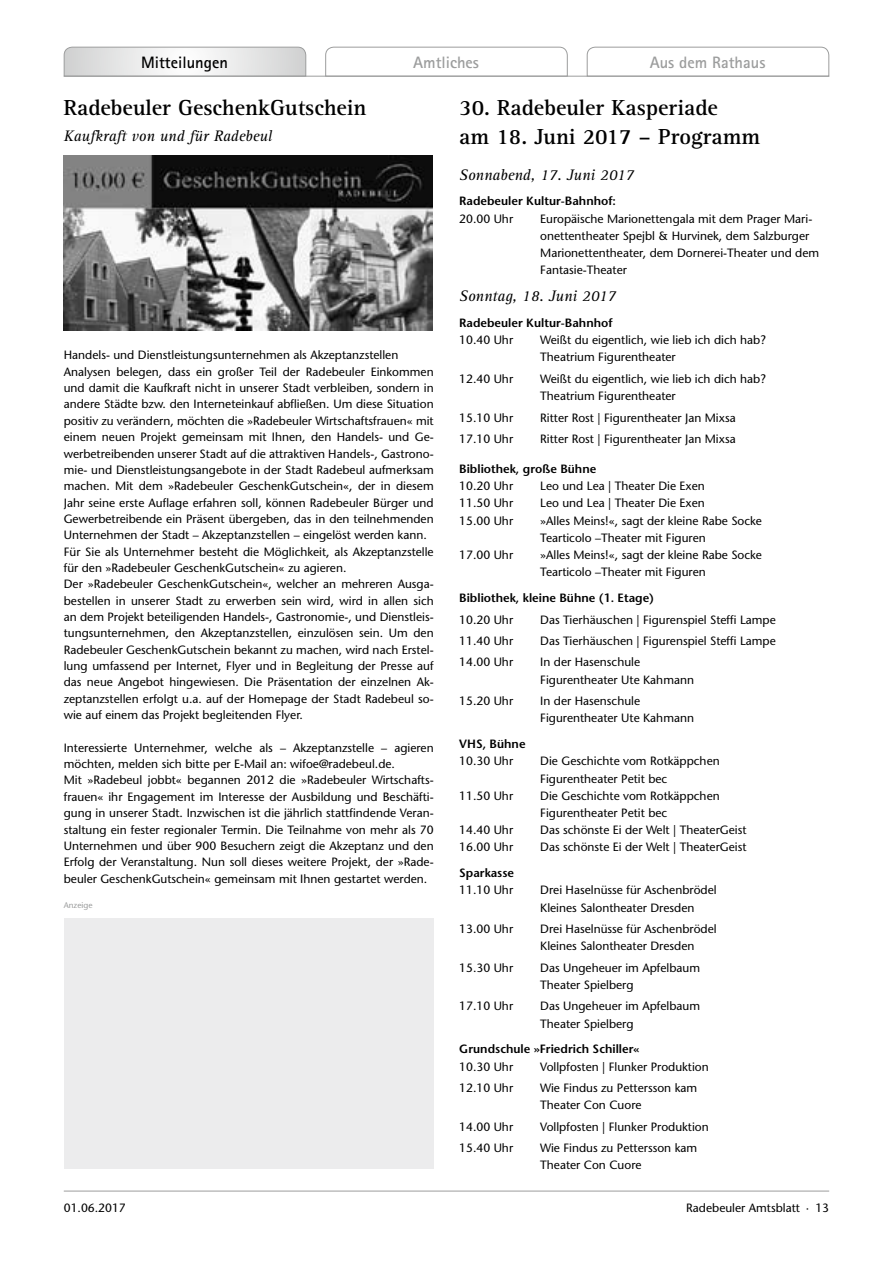
<style>
.page{position:relative;width:893px;height:1263px;background:#fff}
.page>*{position:absolute;margin:0;border:0;box-sizing:border-box;transform-origin:0 0}
.t1{font:700 22.5px/29.2px "Rotis Serif";color:#000}
.t2{font:700 16.5px "Rotis Sans Serif";color:#9c9d9d}
.t3{font:700 16.5px "Rotis Sans Serif";color:#000}
.t4{font:italic 15.75px "Rotis Serif";color:#000}
.t5{font:12px/16.4px "Stone Sans";color:#000}
.t6{font:600 12px "Stone Sans";color:#000}
.t7{font:8.25px "Stone Sans";color:#9c9d9d}
</style>
<div class="page">
<svg style="left:586px;top:46px;width:244px;height:31px"></svg>
<svg style="left:325px;top:46px;width:243px;height:30px"></svg>
<svg style="left:63px;top:46px;width:244px;height:31px"></svg>
<hr style="left:64px;top:76px;width:765px;height:1px;background:#9c9d9d">
<hr style="left:64px;top:1191px;width:765px;height:1px;background:#9c9d9d">
<img style="left:64px;top:155px;width:368px;height:175px">
<div style="left:64px;top:918px;width:370px;height:251px;background:#ececed"></div>
<h2 class="t3" style="left:141px;top:52px;width:88px">Mitteilungen</h2>
<h2 class="t2" style="left:413px;top:52px;width:67px">Amtliches</h2>
<h2 class="t2" style="left:650px;top:52px;width:117px">Aus dem Rathaus</h2>
<h1 class="t1" style="left:64px;top:93px;width:304px">Radebeuler GeschenkGutschein</h1>
<h3 class="t4" style="left:64px;top:127px;width:210px">Kaufkraft von und für Radebeul</h3>
<p class="t5" style="left:64px;top:347px;width:371px">Handels- und Dienstleistungsunternehmen als Akzeptanzstellen Analysen belegen, dass ein großer Teil der Radebeuler Einkommen und damit die Kaufkraft nicht in unserer Stadt verbleiben, sondern in andere Städte bzw. den Interneteinkauf abfließen. Um diese Situation positiv zu verändern, möchten die »Radebeuler Wirtschaftsfrauen« mit einem neuen Projekt gemeinsam mit Ihnen, den Handels- und Ge&shy;werbetreibenden unserer Stadt auf die attraktiven Handels-, Gastrono&shy;mie- und Dienstleistungsangebote in der Stadt Radebeul aufmerksam machen. Mit dem »Radebeuler GeschenkGutschein«, der in diesem Jahr seine erste Auflage erfahren soll, können Radebeuler Bürger und Gewerbetreibende ein Präsent übergeben, das in den teilnehmenden Unternehmen der Stadt – Akzeptanzstellen – eingelöst werden kann.<br>Für Sie als Unternehmer besteht die Möglichkeit, als Akzeptanzstelle für den »Radebeuler GeschenkGutschein« zu agieren.<br>Der »Radebeuler GeschenkGutschein«, welcher an mehreren Ausga&shy;bestellen in unserer Stadt zu erwerben sein wird, wird in allen sich an dem Projekt beteiligenden Handels-, Gastronomie-, und Dienstleis&shy;tungsunternehmen, den Akzeptanzstellen, einzulösen sein. Um den Radebeuler GeschenkGutschein bekannt zu machen, wird nach Erstel&shy;lung umfassend per Internet, Flyer und in Begleitung der Presse auf das neue Angebot hingewiesen. Die Präsentation der einzelnen Ak&shy;zeptanzstellen erfolgt u.a. auf der Homepage der Stadt Radebeul so&shy;wie auf einem das Projekt begleitenden Flyer.</p>
<p class="t5" style="left:64px;top:739px;width:371px">Interessierte Unternehmer, welche als – Akzeptanzstelle – agieren möchten, melden sich bitte per E-Mail an: wifoe@radebeul.de.<br>Mit »Radebeul jobbt« begannen 2012 die »Radebeuler Wirtschafts&shy;frauen« ihr Engagement im Interesse der Ausbildung und Beschäfti&shy;gung in unserer Stadt. Inzwischen ist die jährlich stattfindende Veran&shy;staltung ein fester regionaler Termin. Die Teilnahme von mehr als 70<br>Unternehmen und über 900 Besuchern zeigt die Akzeptanz und den Erfolg der Veranstaltung. Nun soll dieses weitere Projekt, der »Rade&shy;beuler GeschenkGutschein« gemeinsam mit Ihnen gestartet werden.</p>
<p class="t7" style="left:64px;top:900px;width:30px">Anzeige</p>
<h1 class="t1" style="left:459px;top:93px;width:303px">30. Radebeuler Kasperiade<br>am 18. Juni 2017 – Programm</h1>
<h3 class="t4" style="left:459px;top:166px;width:177px">Sonnabend, 17. Juni 2017</h3>
<p class="t6" style="left:459px;top:194px;width:158px">Radebeuler Kultur-Bahnhof:</p>
<p class="t5" style="left:459px;top:210px;width:55px">20.00 Uhr</p>
<p class="t5" style="left:540px;top:210px;width:280px;line-height:17.2px">Europäische Marionettengala mit dem Prager Mari&shy;onettentheater Spejbl &amp; Hurvinek, dem Salzburger Marionettentheater, dem Dornerei-Theater und dem Fantasie-Theater</p>
<h3 class="t4" style="left:459px;top:287px;width:158px">Sonntag, 18. Juni 2017</h3>
<p class="t6" style="left:459px;top:315px;width:155px">Radebeuler Kultur-Bahnhof</p>
<p class="t5" style="left:459px;top:332px;width:55px">10.40 Uhr</p>
<p class="t5" style="left:540px;top:331px;width:227px;line-height:17.2px">Weißt du eigentlich, wie lieb ich dich hab?<br>Theatrium Figurentheater</p>
<p class="t5" style="left:459px;top:370px;width:55px">12.40 Uhr</p>
<p class="t5" style="left:540px;top:370px;width:227px;line-height:17.2px">Weißt du eigentlich, wie lieb ich dich hab?<br>Theatrium Figurentheater</p>
<p class="t5" style="left:459px;top:409px;width:55px">15.10 Uhr</p>
<p class="t5" style="left:540px;top:409px;width:197px">Ritter Rost | Figurentheater Jan Mixsa</p>
<p class="t5" style="left:459px;top:431px;width:55px">17.10 Uhr</p>
<p class="t5" style="left:540px;top:431px;width:197px">Ritter Rost | Figurentheater Jan Mixsa</p>
<p class="t6" style="left:459px;top:462px;width:139px">Bibliothek, große Bühne</p>
<p class="t5" style="left:459px;top:478px;width:55px">10.20 Uhr</p>
<p class="t5" style="left:540px;top:478px;width:166px">Leo und Lea | Theater Die Exen</p>
<p class="t5" style="left:459px;top:495px;width:55px">11.50 Uhr</p>
<p class="t5" style="left:540px;top:495px;width:166px">Leo und Lea | Theater Die Exen</p>
<p class="t5" style="left:459px;top:512px;width:55px">15.00 Uhr</p>
<p class="t5" style="left:540px;top:512px;width:223px;line-height:17.2px">»Alles Meins!«, sagt der kleine Rabe Socke<br>Tearticolo –Theater mit Figuren</p>
<p class="t5" style="left:459px;top:547px;width:55px">17.00 Uhr</p>
<p class="t5" style="left:540px;top:546px;width:223px;line-height:17.2px">»Alles Meins!«, sagt der kleine Rabe Socke<br>Tearticolo –Theater mit Figuren</p>
<p class="t6" style="left:459px;top:591px;width:196px">Bibliothek, kleine Bühne (1. Etage)</p>
<p class="t5" style="left:459px;top:611px;width:55px">10.20 Uhr</p>
<p class="t5" style="left:540px;top:611px;width:237px">Das Tierhäuschen | Figurenspiel Steffi Lampe</p>
<p class="t5" style="left:459px;top:633px;width:55px">11.40 Uhr</p>
<p class="t5" style="left:540px;top:633px;width:237px">Das Tierhäuschen | Figurenspiel Steffi Lampe</p>
<p class="t5" style="left:459px;top:654px;width:55px">14.00 Uhr</p>
<p class="t5" style="left:540px;top:654px;width:155px;line-height:17.2px">In der Hasenschule<br>Figurentheater Ute Kahmann</p>
<p class="t5" style="left:459px;top:693px;width:55px">15.20 Uhr</p>
<p class="t5" style="left:540px;top:692px;width:155px;line-height:17.2px">In der Hasenschule<br>Figurentheater Ute Kahmann</p>
<p class="t6" style="left:459px;top:737px;width:68px">VHS, Bühne</p>
<p class="t5" style="left:459px;top:753px;width:55px">10.30 Uhr</p>
<p class="t5" style="left:540px;top:752px;width:181px;line-height:17.2px">Die Geschichte vom Rotkäppchen<br>Figurentheater Petit bec</p>
<p class="t5" style="left:459px;top:787px;width:55px">11.50 Uhr</p>
<p class="t5" style="left:540px;top:787px;width:181px;line-height:17.2px">Die Geschichte vom Rotkäppchen<br>Figurentheater Petit bec</p>
<p class="t5" style="left:459px;top:822px;width:55px">14.40 Uhr</p>
<p class="t5" style="left:540px;top:822px;width:208px">Das schönste Ei der Welt | TheaterGeist</p>
<p class="t5" style="left:459px;top:839px;width:55px">16.00 Uhr</p>
<p class="t5" style="left:540px;top:839px;width:208px">Das schönste Ei der Welt | TheaterGeist</p>
<p class="t6" style="left:459px;top:866px;width:56px">Sparkasse</p>
<p class="t5" style="left:459px;top:882px;width:55px">11.10 Uhr</p>
<p class="t5" style="left:540px;top:881px;width:178px;line-height:17.2px">Drei Haselnüsse für Aschenbrödel<br>Kleines Salontheater Dresden</p>
<p class="t5" style="left:459px;top:921px;width:55px">13.00 Uhr</p>
<p class="t5" style="left:540px;top:920px;width:178px;line-height:17.2px">Drei Haselnüsse für Aschenbrödel<br>Kleines Salontheater Dresden</p>
<p class="t5" style="left:459px;top:959px;width:55px">15.30 Uhr</p>
<p class="t5" style="left:540px;top:959px;width:161px;line-height:17.2px">Das Ungeheuer im Apfelbaum<br>Theater Spielberg</p>
<p class="t5" style="left:459px;top:998px;width:55px">17.10 Uhr</p>
<p class="t5" style="left:540px;top:998px;width:161px;line-height:17.2px">Das Ungeheuer im Apfelbaum<br>Theater Spielberg</p>
<p class="t6" style="left:459px;top:1042px;width:182px">Grundschule »Friedrich Schiller«</p>
<p class="t5" style="left:459px;top:1058px;width:55px">10.30 Uhr</p>
<p class="t5" style="left:540px;top:1058px;width:170px">Vollpfosten | Flunker Produktion</p>
<p class="t5" style="left:459px;top:1080px;width:55px">12.10 Uhr</p>
<p class="t5" style="left:540px;top:1079px;width:158px;line-height:17.2px">Wie Findus zu Pettersson kam<br>Theater Con Cuore</p>
<p class="t5" style="left:459px;top:1118px;width:55px">14.00 Uhr</p>
<p class="t5" style="left:540px;top:1118px;width:170px">Vollpfosten | Flunker Produktion</p>
<p class="t5" style="left:459px;top:1140px;width:55px">15.40 Uhr</p>
<p class="t5" style="left:540px;top:1139px;width:158px;line-height:17.2px">Wie Findus zu Pettersson kam<br>Theater Con Cuore</p>
<p class="t5" style="left:64px;top:1199px;width:63px">01.06.2017</p>
<p class="t5" style="left:686px;top:1199px;width:144px">Radebeuler Amtsblatt · 13</p>
</div>
